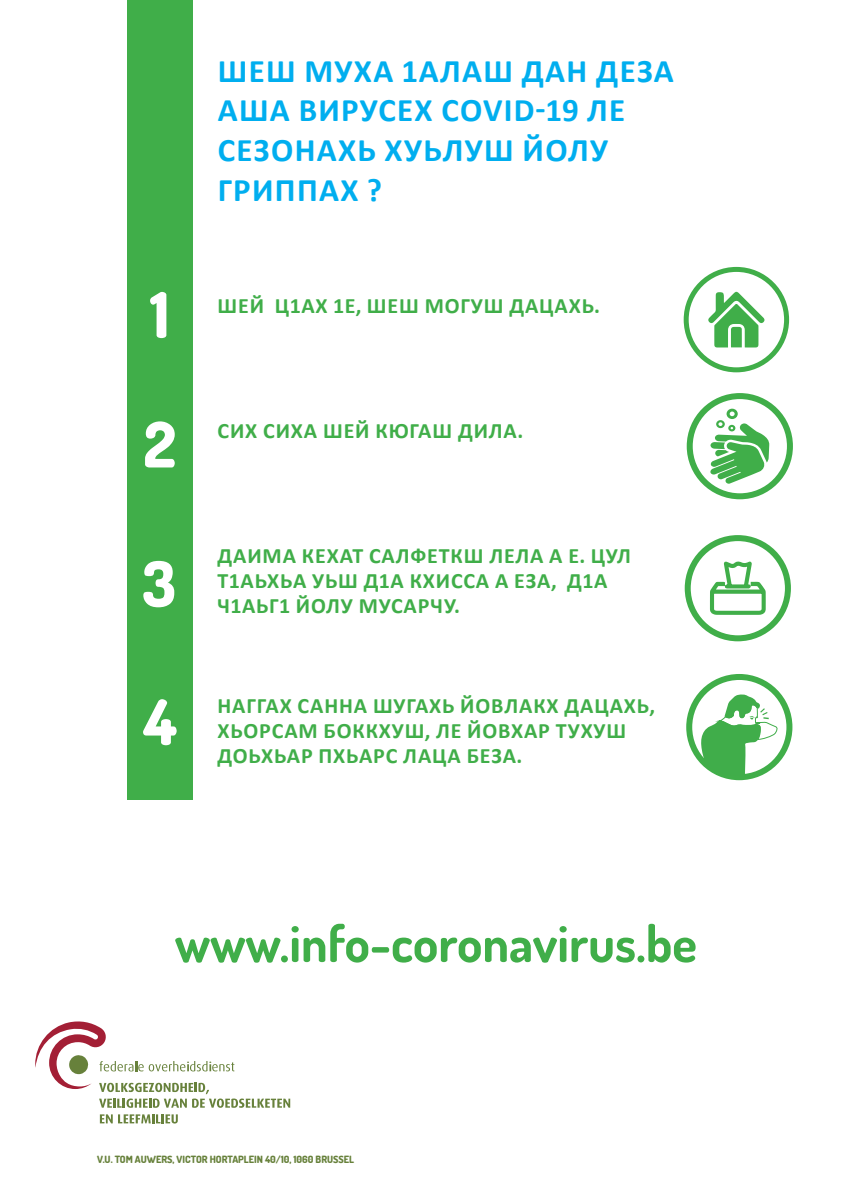
<style>
.page{position:relative;width:842px;height:1191px;background:#fff}
.page>*{position:absolute;margin:0;border:0;box-sizing:border-box;transform-origin:0 0}
.t1{font:800 63px "Dosis";color:#fff}
.t2{font:700 51px "Dosis";color:#40ae49}
.t3{font:700 33px/39.6px "Calibri";letter-spacing:.04em;color:#00aeef}
.t4{font:700 22px/25px "Calibri";letter-spacing:.04em;color:#40ae49}
.t5{font:800 10px "Dosis";color:#67813b}
</style>
<div class="page">
<div style="left:684px;top:267px;width:105px;height:105px;border:5px solid #40ae49;border-radius:50%"></div>
<div style="left:127px;top:0;width:65px;height:799px;background:#40ae49"></div>
<div style="left:687px;top:393px;width:106px;height:106px;border:6px solid #40ae49;border-radius:50%"></div>
<svg style="left:35px;top:1021px;width:255px;height:86px"></svg>
<svg style="left:100px;top:1114px;width:78px;height:9px"></svg>
<svg style="left:708px;top:266px;width:61px;height:349px"></svg>
<div style="left:685px;top:535px;width:106px;height:106px;border:6px solid #40ae49;border-radius:50%"></div>
<div style="left:686px;top:674px;width:106px;height:106px;border:6px solid #40ae49;border-radius:50%"></div>
<svg style="left:701px;top:674px;width:77px;height:103px"></svg>
<p class="t1" style="left:150px;top:274px;width:21px">1</p>
<p class="t1" style="left:144px;top:404px;width:34px">2</p>
<p class="t1" style="left:142px;top:543px;width:35px">3</p>
<p class="t1" style="left:143px;top:681px;width:35px">4</p>
<p class="t3" style="left:218px;top:50px;width:458px">ШЕШ МУХА 1АЛАШ ДАН ДЕЗА<br>АША ВИРУСЕХ COVID-19 ЛЕ<br>СЕЗОНАХЬ ХУЬЛУШ ЙОЛУ<br>ГРИППАХ ?</p>
<p class="t4" style="left:218px;top:293px;width:384px">ШЕЙ Ц1АХ 1Е, ШЕШ МОГУШ ДАЦАХЬ.</p>
<p class="t4" style="left:218px;top:418px;width:307px">СИХ СИХА ШЕЙ КЮГАШ ДИЛА.</p>
<p class="t4" style="left:218px;top:543px;width:415px">ДАИМА КЕХАТ САЛФЕТКШ ЛЕЛА А Е. ЦУЛ<br>Т1АЬХЬА УЬШ Д1А КХИССА А ЕЗА, Д1А<br>Ч1АЬГ1 ЙОЛУ МУСАРЧУ.</p>
<p class="t4" style="left:218px;top:693px;width:439px">НАГГАХ САННА ШУГАХЬ ЙОВЛАКХ ДАЦАХЬ,<br>ХЬОРСАМ БОККХУШ, ЛЕ ЙОВХАР ТУХУШ<br>ДОЬХЬАР ПХЬАРС ЛАЦА БЕЗА.</p>
<p class="t2" style="left:175px;top:910px;width:524px">www.info-coronavirus.be</p>
<p class="t5" style="left:97px;top:1153px;width:258px">V.U. TOM AUWERS, VICTOR HORTAPLEIN 40/10, 1060 BRUSSEL</p>
</div>
